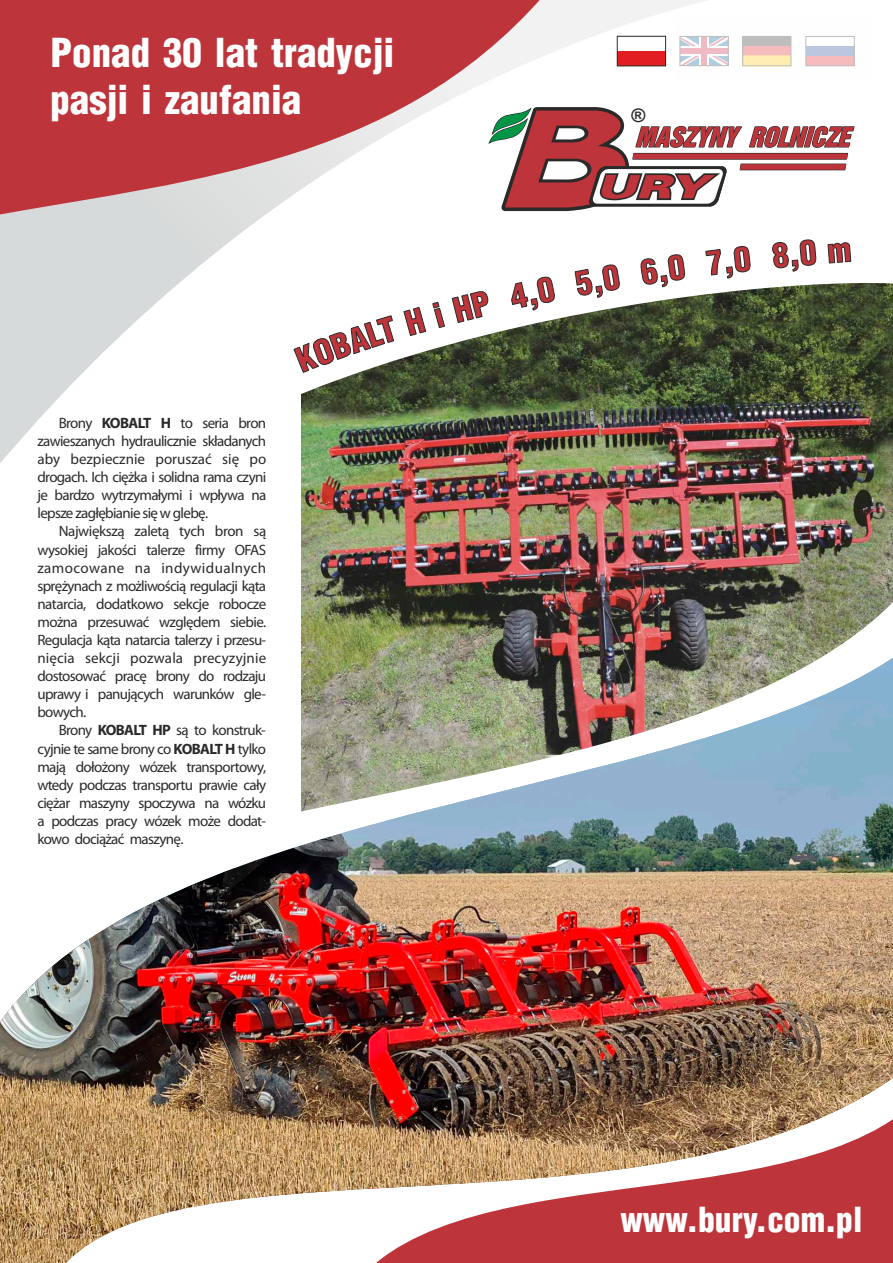
<style>
.page{position:relative;width:893px;height:1263px;background:#fff}
.page>*{position:absolute;margin:0;border:0;box-sizing:border-box;transform-origin:0 0}
.t1{font:900 39px/47.7px "Switzerland Cond";color:#fefefe}
.t2{font:900 33.75px "Switzerland Cond";color:#fefefe}
.t3{font:700 18.75px "Arial";color:#2a2a29}
.t4{font:15px/18px "Myriad Pro";letter-spacing:-.045em;color:#2a2a29;text-align:justify}
.s1{font-weight:700}
</style>
<div class="page">
<svg style="left:804px;top:239px;width:48px;height:27px"></svg>
<img style="left:0;top:819px;width:893px;height:419px">
<img style="left:301px;top:283px;width:592px;height:536px">
<img style="left:0;top:0;width:804px;height:474px">
<img style="left:354px;top:1080px;width:539px;height:183px">
<svg style="left:559px;top:101px;width:296px;height:114px"></svg>
<div style="left:617px;top:36px;width:49px;height:30px;background:#fefefe"></div>
<div style="left:617px;top:51px;width:49px;height:15px;background:#e21e23"></div>
<div style="left:617px;top:36px;width:49px;height:30px;border:1px solid #2a2a29"></div>
<div style="left:676px;top:18px;width:197px;height:63px;background:#fefefe;opacity:.7"></div>
<svg style="left:0;top:0;width:559px;height:216px;fill:#bd343a"></svg>
<h1 class="t1" style="left:51px;top:31px;width:345px">Ponad 30 lat tradycji pasji i zaufania</h1>
<p class="t4" style="left:37px;top:415px;width:230px;text-indent:21px">Brony <span class="s1">KOBALT H</span> to seria bron zawieszanych hydraulicznie składanych aby bezpiecznie poruszać się po drogach. Ich ciężka i solidna rama czyni je bardzo wytrzymałymi i wpływa na lepsze zagłębianie się w glebę.</p>
<p class="t4" style="left:37px;top:524px;width:230px;text-indent:21px">Największą zaletą tych bron są wysokiej jakości talerze firmy OFAS zamocowane na indywidualnych sprężynach z możliwością regulacji kąta natarcia, dodatkowo sekcje robocze można przesuwać względem siebie.<br>Regulacja kąta natarcia talerzy i przesu&shy;nięcia sekcji pozwala precyzyjnie dostosować pracę brony do rodzaju uprawy i panujących warunków gle&shy;bowych.</p>
<p class="t4" style="left:37px;top:722px;width:230px;text-indent:21px">Brony <span class="s1">KOBALT HP</span> są to konstruk&shy;cyjnie te same brony co <span class="s1">KOBALT H</span> tylko mają dołożony wózek transportowy, wtedy podczas transportu prawie cały ciężar maszyny spoczywa na wózku a podczas pracy wózek może dodat&shy;kowo dociążać maszynę.</p>
<p class="t3" style="left:632px;top:108px;width:15px">®</p>
<h2 class="t2" style="left:620px;top:1204px;width:244px">www.bury.com.pl</h2>
</div>
